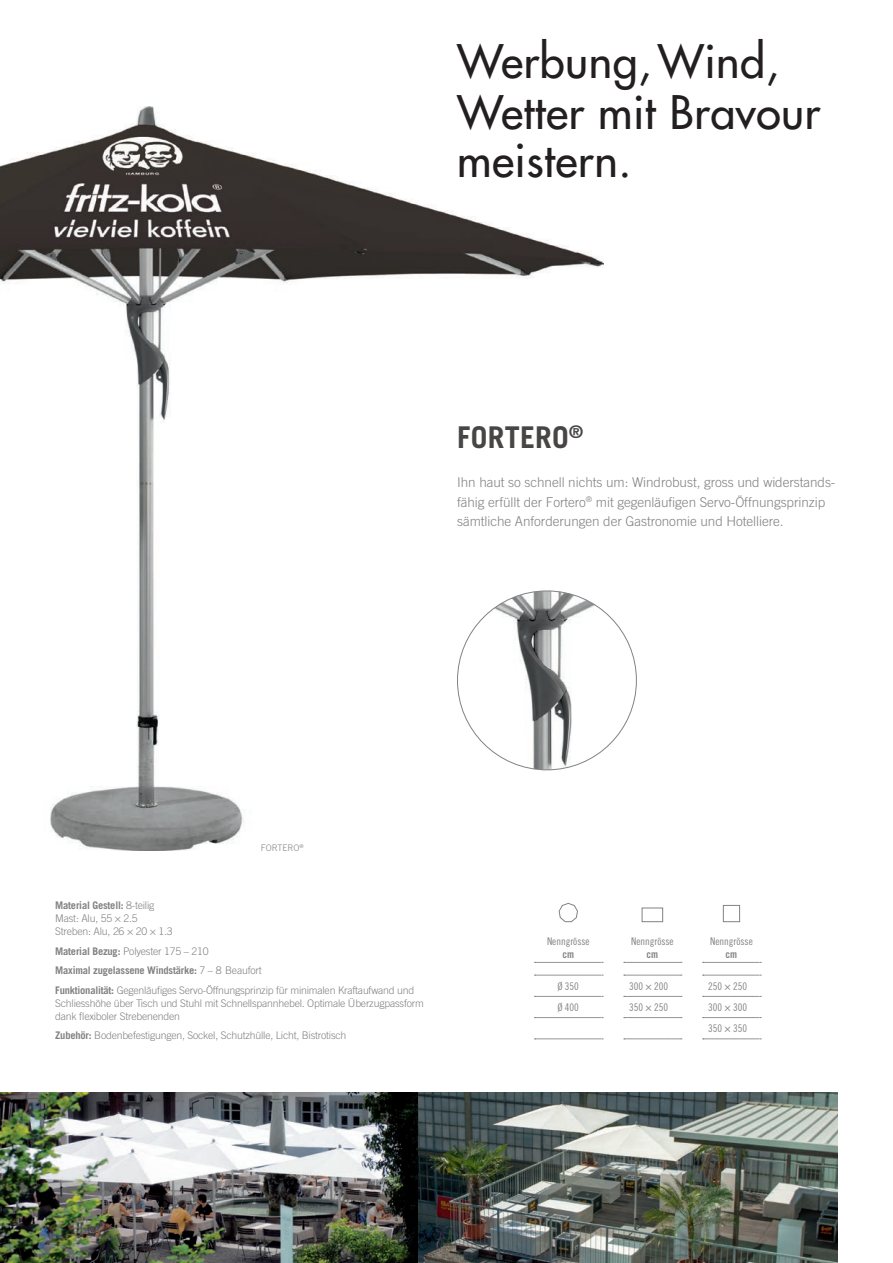
<style>
.page{position:relative;width:893px;height:1263px;background:#fff}
.page>*{position:absolute;margin:0;border:0;box-sizing:border-box;transform-origin:0 0}
.P_Name_20_22{font:45px "Futura";letter-spacing:.01em;color:#231f20}
.P_Name_20_22-2{font:700 30px "Trade Gothic";letter-spacing:.01em;color:#474645}
.P_Name_20_22-3{font:300 13.5px/19.5px "Trade Gothic";letter-spacing:-.005em;color:#828282}
.P_ListenAufzählung_7{font:300 10.5px/13px "Trade Gothic";letter-spacing:-.02em;color:#828282}
.P_ListenAufzählung_7-2{font:700 10.5px "Trade Gothic";letter-spacing:-.02em;color:#828282}
.Tabelle_7_8_4_Tabula{font:10.5px "Trade Gothic Cond Eighteen";color:#828282}
.Tabelle_7_8_4{font:10.5px "Trade Gothic Cond Eighteen";color:#828282}
.Tabelle_7_8_4-2{font:10.5px "Trade Gothic Bold Cond Twenty";color:#828282}
.P_Patent_6_7{font:300 9px "Trade Gothic";color:#828282}
.s1{font-weight:300}
.s2{font-weight:700}
</style>
<div class="page">
<img style="left:0;top:106px;width:603px;height:744px">
<img style="left:457px;top:591px;width:179px;height:179px;border-radius:89px">
<img style="left:0;top:1093px;width:838px;height:170px">
<svg style="left:534px;top:962px;width:69px;height:1px"></svg>
<svg style="left:624px;top:962px;width:58px;height:1px"></svg>
<svg style="left:624px;top:975px;width:58px;height:1px"></svg>
<svg style="left:534px;top:975px;width:69px;height:1px"></svg>
<svg style="left:534px;top:996px;width:69px;height:1px"></svg>
<svg style="left:624px;top:996px;width:58px;height:1px"></svg>
<svg style="left:703px;top:962px;width:58px;height:1px"></svg>
<svg style="left:703px;top:975px;width:58px;height:1px"></svg>
<svg style="left:703px;top:996px;width:58px;height:1px"></svg>
<svg style="left:703px;top:1017px;width:58px;height:1px"></svg>
<svg style="left:703px;top:1039px;width:58px;height:1px"></svg>
<svg style="left:534px;top:1017px;width:69px;height:1px"></svg>
<svg style="left:534px;top:1039px;width:69px;height:1px"></svg>
<svg style="left:624px;top:1017px;width:58px;height:1px"></svg>
<svg style="left:624px;top:1039px;width:58px;height:1px"></svg>
<svg style="left:558px;top:902px;width:20px;height:20px"></svg>
<div style="left:642px;top:908px;width:21px;height:14px;border:1px solid #828282"></div>
<div style="left:723px;top:905px;width:17px;height:17px;border:1px solid #828282"></div>
<p class="P_Name_20_22" style="left:457px;top:33px;width:323px">Werbung,Wind,</p>
<p class="P_Name_20_22" style="left:457px;top:84px;width:365px">Wetter mit Bravour</p>
<p class="P_Name_20_22" style="left:457px;top:132px;width:176px">meistern.</p>
<p class="P_Name_20_22-2" style="left:457px;top:419px;width:128px">FORTERO<sup>®</sup></p>
<p class="P_Name_20_22-3" style="left:457px;top:473px;width:380px">Ihn haut so schnell nichts um: Windrobust, gross und widerstands&shy;fähig erfüllt der Fortero<sup>®</sup> mit gegenläufigen Servo-Öffnungsprinzip sämtliche Anforderungen der Gastronomie und Hotelliere.</p>
<p class="P_Patent_6_7" style="left:261px;top:842px;width:44px">FORTERO<sup>®</sup></p>
<p class="P_ListenAufzählung_7-2" style="left:55px;top:899px;width:101px">Material Gestell: <span class="s1">8-teilig</span></p>
<p class="P_ListenAufzählung_7" style="left:55px;top:912px;width:84px">Mast: Alu, 55 × 2.5</p>
<p class="P_ListenAufzählung_7" style="left:55px;top:925px;width:119px">Streben: Alu, 26 × 20 × 1.3</p>
<p class="P_ListenAufzählung_7" style="left:55px;top:944px;width:155px"><span class="s2">Material Bezug:</span> Polyester 175 – 210</p>
<p class="P_ListenAufzählung_7-2" style="left:55px;top:964px;width:208px">Maximal zugelassene Windstärke: <span class="s1">7 – 8 Beaufort</span></p>
<p class="P_ListenAufzählung_7" style="left:55px;top:983px;width:370px"><span class="s2">Funktionalität:</span> Gegenläufiges Servo-Öffnungsprinzip für minimalen Kraftaufwand und<br>Schliesshöhe über Tisch und Stuhl mit Schnellspannhebel. Optimale Überzugpassform dank flexiboler Strebenenden</p>
<p class="P_ListenAufzählung_7" style="left:55px;top:1029px;width:293px"><span class="s2">Zubehör:</span> Bodenbefestigungen, Sockel, Schutzhülle, Licht, Bistrotisch</p>
<p class="Tabelle_7_8_4" style="left:547px;top:935px;width:44px">Nenngrösse</p>
<p class="Tabelle_7_8_4-2" style="left:562px;top:948px;width:13px">cm</p>
<p class="Tabelle_7_8_4" style="left:631px;top:935px;width:44px">Nenngrösse</p>
<p class="Tabelle_7_8_4-2" style="left:646px;top:948px;width:13px">cm</p>
<p class="Tabelle_7_8_4" style="left:710px;top:935px;width:44px">Nenngrösse</p>
<p class="Tabelle_7_8_4-2" style="left:726px;top:948px;width:13px">cm</p>
<p class="Tabelle_7_8_4_Tabula" style="left:557px;top:980px;width:23px">Ø 350</p>
<p class="Tabelle_7_8_4_Tabula" style="left:629px;top:980px;width:40px">300 × 200</p>
<p class="Tabelle_7_8_4_Tabula" style="left:708px;top:980px;width:40px">250 × 250</p>
<p class="Tabelle_7_8_4_Tabula" style="left:557px;top:1001px;width:23px">Ø 400</p>
<p class="Tabelle_7_8_4_Tabula" style="left:629px;top:1001px;width:40px">350 × 250</p>
<p class="Tabelle_7_8_4_Tabula" style="left:708px;top:1001px;width:40px">300 × 300</p>
<p class="Tabelle_7_8_4_Tabula" style="left:708px;top:1022px;width:40px">350 × 350</p>
</div>
